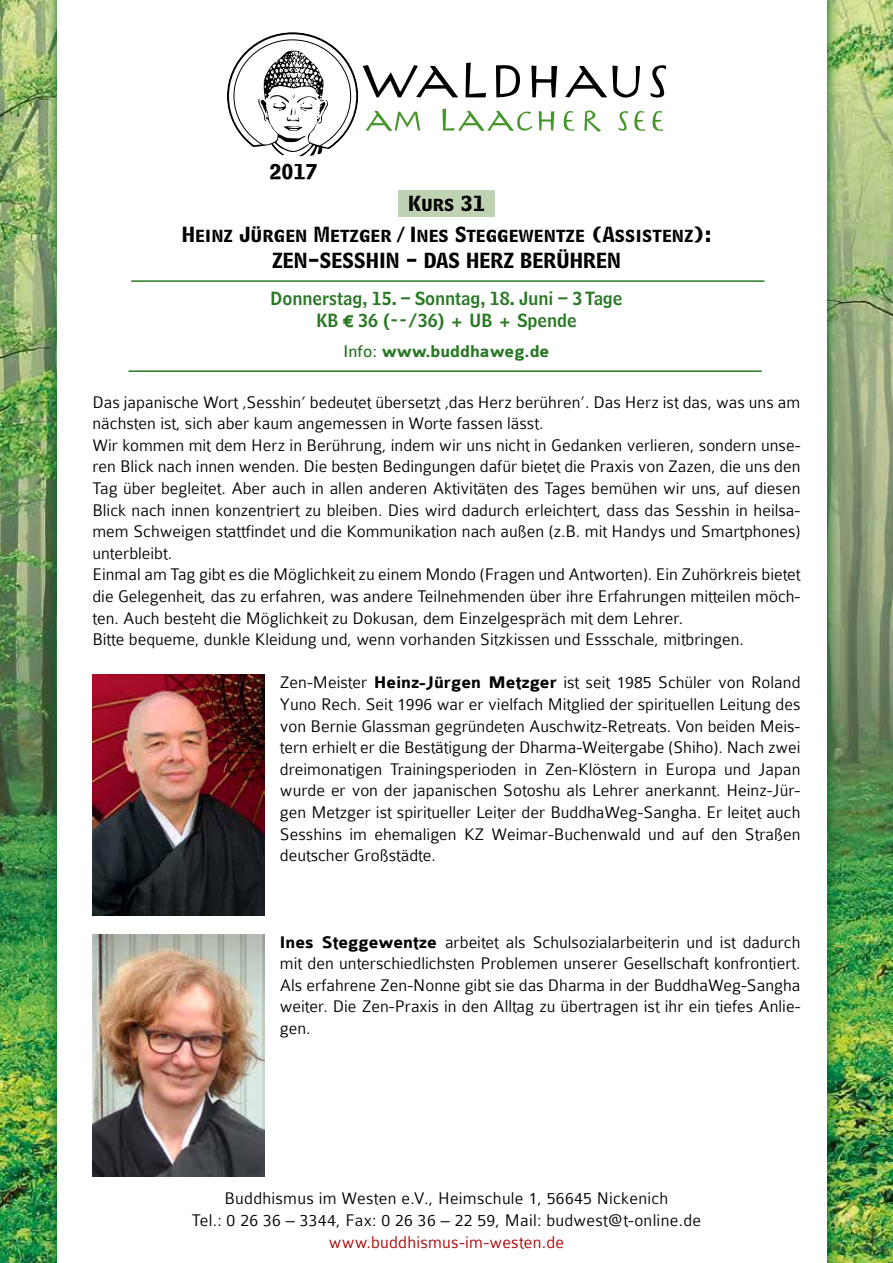
<style>
.page{position:relative;width:893px;height:1263px;background:#fff}
.page>*{position:absolute;margin:0;border:0;box-sizing:border-box;transform-origin:0 0}
.t1{font:300 18px/21.6px "Colaborate";color:#000;text-align:justify}
.t2{font:18px/30.6px "Bell Centennial Bold Listing Alt";color:#000;text-align:center}
.t3{font:18px/21.6px "Bell Centennial Name And Number";color:#297825;text-align:center}
.t4{font:300 18px "Colaborate";letter-spacing:.015em;color:#a80000}
.t5{font:700 18px "Colaborate";color:#297825}
.t6{font:18px "Bell Centennial Bold Listing";color:#000}
.s1{font-family:"Colaborate";font-weight:700}
.s2{font-weight:400}
.s3{font-weight:700}
</style>
<div class="page">
<img style="left:0;top:0;width:44px;height:1263px">
<img style="left:840px;top:0;width:53px;height:1263px">
<img style="left:44px;top:0;width:796px;height:1263px">
<div style="left:57px;top:0;width:770px;height:1263px;background:#fff"></div>
<svg style="left:650px;top:65px;width:16px;height:33px"></svg>
<svg style="left:565px;top:66px;width:75px;height:32px"></svg>
<svg style="left:563px;top:111px;width:11px;height:20px"></svg>
<svg style="left:618px;top:111px;width:10px;height:20px"></svg>
<svg style="left:652px;top:111px;width:11px;height:20px"></svg>
<svg style="left:634px;top:111px;width:11px;height:20px"></svg>
<svg style="left:584px;top:110px;width:17px;height:22px"></svg>
<svg style="left:227px;top:32px;width:330px;height:125px"></svg>
<div style="left:398px;top:191px;width:96px;height:26px;background:#c0d2b4"></div>
<hr style="left:131px;top:280px;width:633px;height:2px;background:#297825">
<hr style="left:128px;top:370px;width:634px;height:2px;background:#297825">
<img style="left:92px;top:934px;width:173px;height:242px">
<img style="left:92px;top:674px;width:173px;height:242px">
<p class="t6" style="left:269px;top:159px;width:50px">2017</p>
<p class="t2" style="left:182px;top:188px;width:531px">Kurs 31<br>Heinz Jürgen Metzger / Ines Steggewentze (Assistenz):</p>
<p class="t2" style="left:272px;top:244px;width:350px">ZEN-SESSHIN - DAS HERZ BERÜHREN</p>
<p class="t3" style="left:271px;top:288px;width:353px">Donnerstag, 15. – Sonntag, 18. Juni – 3 Tage<br>KB <span class="s1">€</span> 36 (--/36) + UB + Spende</p>
<p class="t5" style="left:344px;top:342px;width:207px"><span class="s2">Info:</span> www.buddhaweg.de</p>
<p class="t1" style="left:92px;top:391px;width:710px;text-align:left">Das japanische Wort ‚Sesshin’ bedeutet übersetzt ‚das Herz berühren’. Das Herz ist das, was uns am nächsten ist, sich aber kaum angemessen in Worte fassen lässt.<br>Wir kommen mit dem Herz in Berührung, indem wir uns nicht in Gedanken verlieren, sondern unse&shy;ren Blick nach innen wenden. Die besten Bedingungen dafür bietet die Praxis von Zazen, die uns den Tag über begleitet. Aber auch in allen anderen Aktivitäten des Tages bemühen wir uns, auf diesen Blick nach innen konzentriert zu bleiben. Dies wird dadurch erleichtert, dass das Sesshin in heilsa&shy;mem Schweigen stattfindet und die Kommunikation nach außen (z.B. mit Handys und Smartphones) unterbleibt.<br>Einmal am Tag gibt es die Möglichkeit zu einem Mondo (Fragen und Antworten). Ein Zuhörkreis bietet die Gelegenheit, das zu erfahren, was andere Teilnehmenden über ihre Erfahrungen mitteilen möch&shy;ten. Auch besteht die Möglichkeit zu Dokusan, dem Einzelgespräch mit dem Lehrer.<br>Bitte bequeme, dunkle Kleidung und, wenn vorhanden Sitzkissen und Essschale, mitbringen.</p>
<p class="t1" style="left:280px;top:672px;width:522px">Zen-Meister <span class="s3">Heinz-Jürgen Metzger</span> ist seit 1985 Schüler von Roland Yuno Rech. Seit 1996 war er vielfach Mitglied der spirituellen Leitung des von Bernie Glassman gegründeten Auschwitz-Retreats. Von beiden Meis&shy;tern erhielt er die Bestätigung der Dharma-Weitergabe (Shiho). Nach zwei dreimonatigen Trainingsperioden in Zen-Klöstern in Europa und Japan wurde er von der japanischen Sotoshu als Lehrer anerkannt. Heinz-Jür&shy;gen Metzger ist spiritueller Leiter der BuddhaWeg-Sangha. Er leitet auch Sesshins im ehemaligen KZ Weimar-Buchenwald und auf den Straßen deutscher Großstädte.</p>
<p class="t1" style="left:280px;top:931px;width:522px"><span class="s3">Ines Steggewentze</span> arbeitet als Schulsozialarbeiterin und ist dadurch mit den unterschiedlichsten Problemen unserer Gesellschaft konfrontiert.<br>Als erfahrene Zen-Nonne gibt sie das Dharma in der BuddhaWeg-Sangha weiter. Die Zen-Praxis in den Alltag zu übertragen ist ihr ein tiefes Anlie&shy;gen.</p>
<p class="t1" style="left:192px;top:1188px;width:511px;text-align:center">Buddhismus im Westen e.V., Heimschule 1, 56645 Nickenich<br>Tel.: 0 26 36 – 3344, Fax: 0 26 36 – 22 59, Mail: budwest@t-online.de</p>
<p class="t4" style="left:329px;top:1232px;width:237px">www.buddhismus-im-westen.de</p>
</div>
